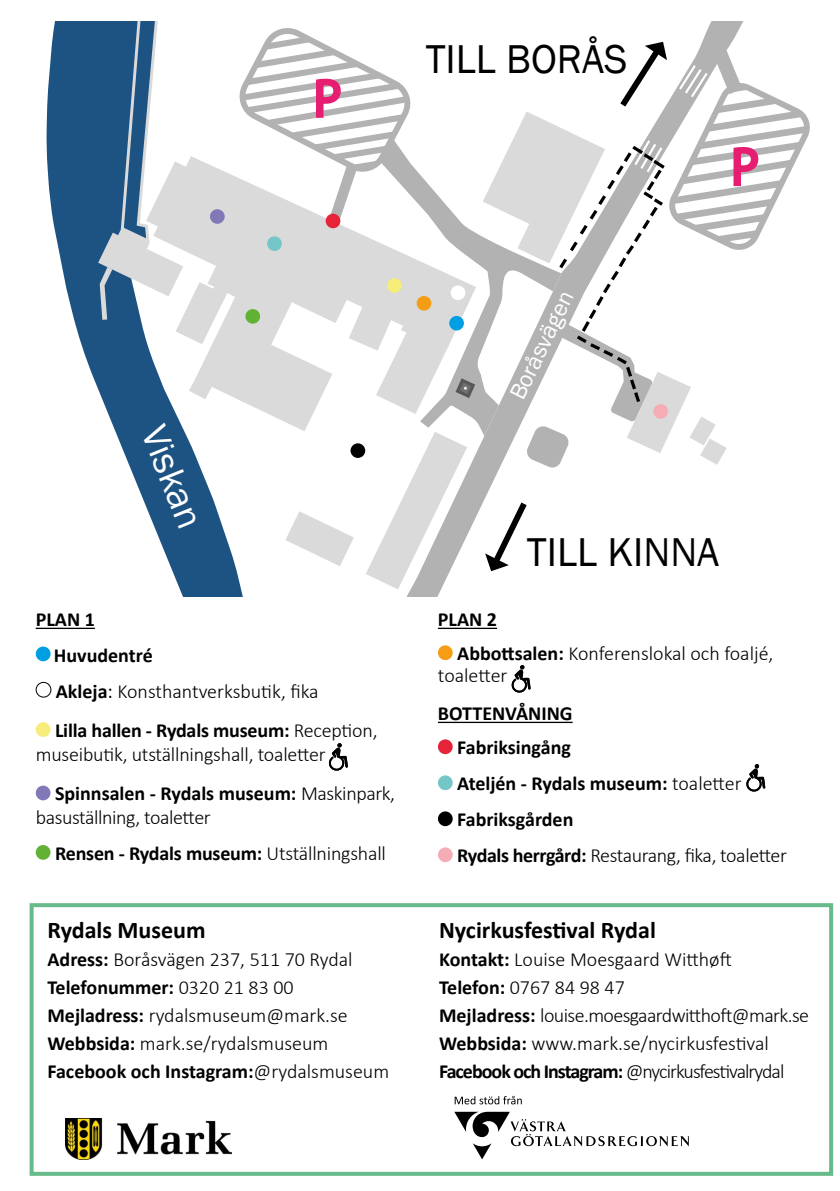
<style>
.page{position:relative;width:840px;height:1191px;background:#fff}
.page>*{position:absolute;margin:0;border:0;box-sizing:border-box;transform-origin:0 0}
.t1{font:53.2px "Myriad Pro";color:#e71d72}
.t2{font:41.4px "Franklin Gothic";color:#000}
.t3{font:38px "Franklin Gothic";color:#fff}
.t4{font:700 24px "Calibri";color:#000}
.t5{font:23.4px "Franklin Gothic";color:#fff}
.t6{font:300 20px/28px "Calibri";letter-spacing:-.01em;color:#000}
.t7{font:700 20px/36px "Calibri";color:#000}
.s1{font-weight:700}
.s2{font-weight:400}
.s3{font-weight:300}
</style>
<div class="page">
<svg style="left:46px;top:21px;width:197px;height:576px"></svg>
<svg style="left:98px;top:21px;width:712px;height:568px"></svg>
<hr style="left:36px;top:627px;width:59px;height:2px;background:#000">
<div style="left:36px;top:682px;width:15px;height:15px;border:1px solid #000;border-radius:50%"></div>
<div style="left:36px;top:722px;width:14px;height:15px;background:#f7ed7a;border-radius:50%"></div>
<div style="left:36px;top:785px;width:14px;height:15px;background:#8078b7;border-radius:50%"></div>
<div style="left:36px;top:845px;width:14px;height:14px;background:#61b234;border-radius:50%"></div>
<hr style="left:437px;top:627px;width:60px;height:2px;background:#000">
<hr style="left:437px;top:721px;width:135px;height:2px;background:#000">
<div style="left:437px;top:645px;width:15px;height:15px;background:#f59d15;border-radius:50%"></div>
<div style="left:437px;top:739px;width:15px;height:15px;background:#e62338;border-radius:50%"></div>
<div style="left:437px;top:775px;width:15px;height:15px;background:#74c6c8;border-radius:50%"></div>
<div style="left:437px;top:811px;width:15px;height:15px;background:#000;border-radius:50%"></div>
<div style="left:437px;top:847px;width:15px;height:15px;background:#f5acb5;border-radius:50%"></div>
<div style="left:653px;top:404px;width:14px;height:15px;background:#f5acb5;border-radius:50%"></div>
<div style="left:350px;top:443px;width:15px;height:15px;background:#000;border-radius:50%"></div>
<div style="left:449px;top:316px;width:14px;height:14px;background:#009fe3;border-radius:50%"></div>
<div style="left:450px;top:285px;width:15px;height:15px;background:#fff;border-radius:50%"></div>
<div style="left:416px;top:296px;width:15px;height:15px;background:#f59d15;border-radius:50%"></div>
<div style="left:387px;top:278px;width:14px;height:15px;background:#f7ed7a;border-radius:50%"></div>
<div style="left:325px;top:214px;width:15px;height:14px;background:#e62338;border-radius:50%"></div>
<div style="left:267px;top:236px;width:15px;height:15px;background:#74c6c8;border-radius:50%"></div>
<div style="left:210px;top:209px;width:14px;height:15px;background:#8078b7;border-radius:50%"></div>
<div style="left:245px;top:309px;width:15px;height:15px;background:#61b234;border-radius:50%"></div>
<div style="left:36px;top:646px;width:15px;height:15px;background:#009fe3;border-radius:50%"></div>
<img style="left:65px;top:1118px;width:167px;height:41px">
<div style="left:30px;top:903px;width:802px;height:272px;border:4px solid #67bb8a"></div>
<svg style="left:454px;top:1111px;width:234px;height:48px"></svg>
<svg style="left:454px;top:1095px;width:67px;height:9px"></svg>
<svg style="left:511px;top:665px;width:19px;height:28px"></svg>
<svg style="left:746px;top:764px;width:18px;height:28px"></svg>
<svg style="left:328px;top:743px;width:20px;height:28px"></svg>
<p class="t1" style="left:313px;top:66px;width:29px">P</p>
<p class="t2" style="left:425px;top:34px;width:203px">TILL BORÅS</p>
<p class="t1" style="left:730px;top:134px;width:29px">P</p>
<p class="t3" style="left:174px;top:418px;width:109px;rotate:68deg">Viskan</p>
<p class="t6" style="left:54px;top:601px;width:266px;line-height:35.8px;text-indent:-18px"><span class="s1">PLAN 1<br>Huvudentré<br>Akleja</span><span class="s2">:</span> Konsthantverksbutik, fika</p>
<p class="t6" style="left:36px;top:718px;width:343px;line-height:24px;text-indent:19px"><span class="s1">Lilla hallen - Rydals museum:</span> Reception, museibutik, utställningshall, toaletter</p>
<p class="t6" style="left:36px;top:781px;width:361px;line-height:24px;text-indent:19px"><span class="s1">Spinnsalen - Rydals museum:</span> Maskinpark, basuställning, toaletter</p>
<p class="t7" style="left:55px;top:835px;width:332px">Rensen - Rydals museum: <span class="s3">Utställningshall</span></p>
<p class="t4" style="left:47px;top:912px;width:159px">Rydals Museum</p>
<p class="t6" style="left:47px;top:944px;width:343px"><span class="s1">Adress:</span> Boråsvägen 237, 511 70 Rydal <span class="s1">Telefonummer:</span> 0320 21 83 00<br><span class="s1">Mejladress:</span> rydalsmuseum@mark.se <span class="s1">Webbsida:</span> mark.se/rydalsmuseum <span class="s1">Facebook och Instagram:</span>@rydalsmuseum</p>
<p class="t5" style="left:502px;top:392px;width:119px;rotate:-64deg">Boråsvägen</p>
<p class="t2" style="left:526px;top:526px;width:194px">TILL KINNA</p>
<p class="t6" style="left:457px;top:602px;width:317px;line-height:34px;text-indent:-19px"><span class="s1">PLAN 2<br>Abbottsalen:</span> Konferenslokal och foaljé,</p>
<p class="t7" style="left:437px;top:656px;width:136px;line-height:38px"><span class="s3">toaletter<br></span>BOTTENVÅNING</p>
<p class="t7" style="left:457px;top:729px;width:331px">Fabriksingång<br>Ateljén - Rydals museum: <span class="s3">toaletter<br></span>Fabriksgården<br>Rydals herrgård: <span class="s3">Restaurang, fika, toaletter</span></p>
<p class="t4" style="left:439px;top:912px;width:218px">Nycirkusfestival Rydal</p>
<p class="t6" style="left:439px;top:944px;width:371px"><span class="s1">Kontakt:</span> Louise Moesgaard Witthøft<br><span class="s1">Telefon:</span> 0767 84 98 47<br><span class="s1">Mejladress:</span> louise.moesgaardwitthoft@mark.se <span class="s1">Webbsida:</span> www.mark.se/nycirkusfestival <span class="s1">Facebook och Instagram:</span> @nycirkusfestivalrydal</p>
</div>
